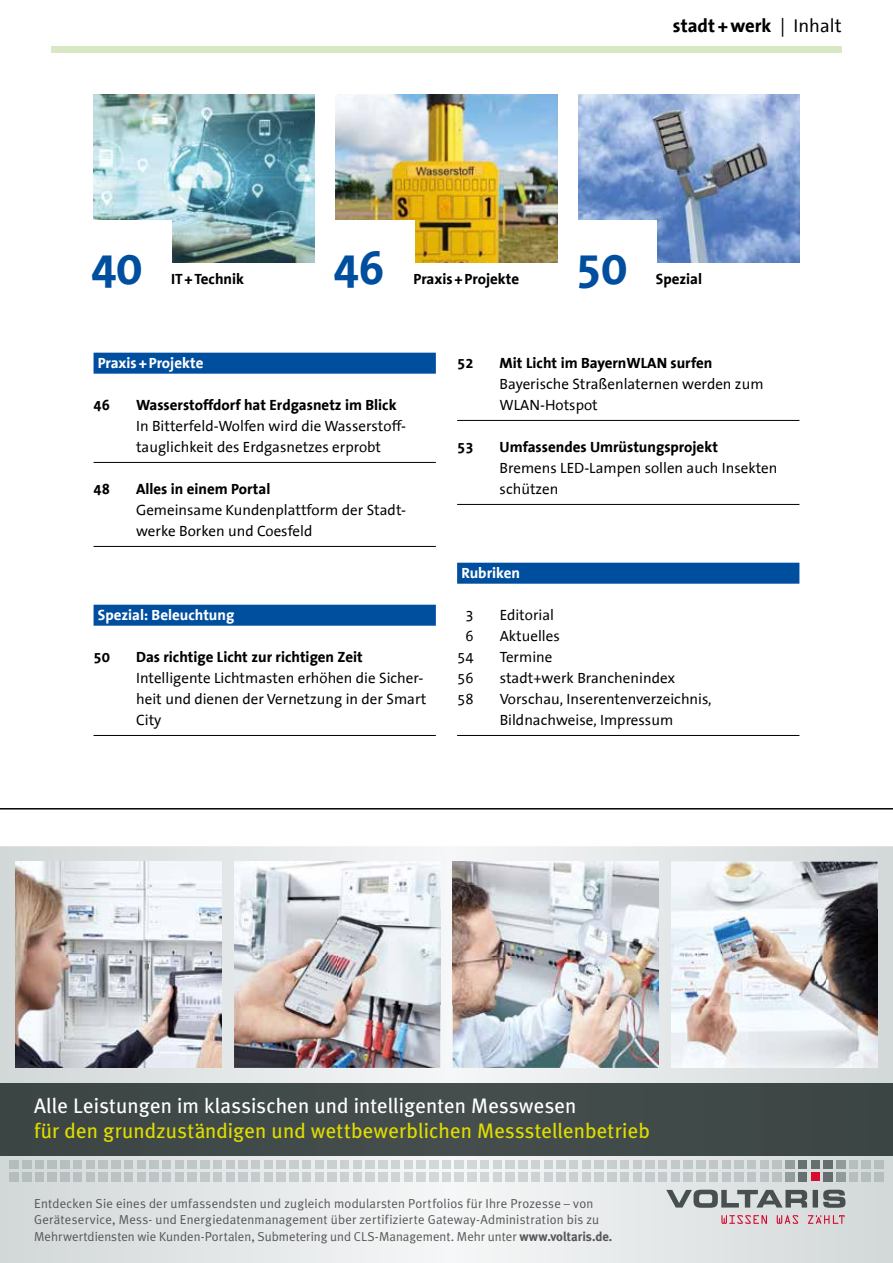
<style>
.page{position:relative;width:893px;height:1263px;background:#fff}
.page>*{position:absolute;margin:0;border:0;box-sizing:border-box;transform-origin:0 0}
.t1{font:700 48px "The Sans Office";color:#004e9e}
.t2{font:21px "Meta Plus";letter-spacing:.005em;color:#dedc00}
.t3{font:21px "Meta Plus";letter-spacing:.005em;color:#fff}
.t4{font:700 18.75px "The Sans Office";color:#000}
.t5{font:15px/21px "The Sans Office";color:#000}
.t6{font:700 15px "The Sans Office";color:#000}
.t7{font:700 15px "The Sans Office";color:#fff}
.t8{font:12.9px/16.5px "Meta Plus Normal";letter-spacing:.015em;color:#565656}
.s1{font-weight:400}
.s2{font-family:"Meta Plus";font-weight:700}
</style>
<div class="page">
<div style="left:51px;top:46px;width:791px;height:6px;background:#d8e8c5"></div>
<div style="left:94px;top:353px;width:342px;height:21px;background:#004e9e"></div>
<hr style="left:94px;top:462px;width:342px;height:1px;background:#000">
<hr style="left:94px;top:546px;width:342px;height:1px;background:#000">
<div style="left:94px;top:605px;width:342px;height:21px;background:#004e9e"></div>
<hr style="left:94px;top:735px;width:342px;height:1px;background:#000">
<hr style="left:457px;top:420px;width:342px;height:1px;background:#000">
<hr style="left:457px;top:504px;width:342px;height:1px;background:#000">
<div style="left:457px;top:563px;width:342px;height:21px;background:#004e9e"></div>
<hr style="left:457px;top:735px;width:342px;height:1px;background:#000">
<img style="left:578px;top:95px;width:221px;height:167px">
<div style="left:568px;top:220px;width:89px;height:84px;background:#fff"></div>
<img style="left:336px;top:95px;width:221px;height:168px">
<div style="left:325px;top:220px;width:90px;height:84px;background:#fff"></div>
<img style="left:94px;top:95px;width:221px;height:167px">
<div style="left:43px;top:220px;width:129px;height:84px;background:#fff"></div>
<hr style="left:0;top:808px;width:893px;height:1px;background:#000">
<svg style="left:0;top:846px;width:893px;height:417px"></svg>
<div style="left:0;top:1083px;width:893px;height:72px;background:#404a48"></div>
<svg style="left:10px;top:1160px;width:873px;height:21px;background:#ccd0d1"></svg>
<svg style="left:666px;top:1190px;width:179px;height:18px;background:#8f9595"></svg>
<svg style="left:721px;top:1215px;width:124px;height:9px"></svg>
<img style="left:15px;top:862px;width:207px;height:206px">
<img style="left:234px;top:1004px;width:206px;height:64px">
<img style="left:453px;top:1004px;width:206px;height:64px">
<img style="left:671px;top:862px;width:207px;height:48px">
<img style="left:671px;top:910px;width:207px;height:158px">
<img style="left:234px;top:862px;width:206px;height:142px">
<img style="left:453px;top:862px;width:206px;height:142px">
<p class="t4" style="left:673px;top:15px;width:170px">stadt +werk <span class="s1">| Inhalt</span></p>
<h1 class="t1" style="left:91px;top:242px;width:53px">40</h1>
<p class="t6" style="left:171px;top:271px;width:75px">IT+Technik</p>
<h1 class="t1" style="left:333px;top:242px;width:53px">46</h1>
<p class="t6" style="left:414px;top:271px;width:107px">Praxis+Projekte</p>
<h1 class="t1" style="left:576px;top:242px;width:53px">50</h1>
<p class="t6" style="left:656px;top:271px;width:48px">Spezial</p>
<p class="t7" style="left:98px;top:355px;width:107px">Praxis+Projekte</p>
<p class="t6" style="left:94px;top:397px;width:18px">46</p>
<p class="t6" style="left:136px;top:397px;width:262px">Wasserstoffdorf hat Erdgasnetz im Blick</p>
<p class="t5" style="left:136px;top:416px;width:272px">In Bitterfeld-Wolfen wird die Wasserstoff&shy;tauglichkeit des Erdgasnetzes erprobt</p>
<p class="t6" style="left:94px;top:481px;width:18px">48</p>
<p class="t6" style="left:136px;top:481px;width:136px">Alles in einem Portal</p>
<p class="t5" style="left:136px;top:500px;width:270px">Gemeinsame Kundenplattform der Stadt&shy;werke Borken und Coesfeld</p>
<p class="t6" style="left:457px;top:355px;width:18px">52</p>
<p class="t6" style="left:500px;top:355px;width:214px">Mit Licht im BayernWLAN surfen</p>
<p class="t5" style="left:500px;top:374px;width:265px">Bayerische Straßenlaternen werden zum<br>WLAN-Hotspot</p>
<p class="t6" style="left:457px;top:439px;width:18px">53</p>
<p class="t6" style="left:500px;top:439px;width:220px">Umfassendes Umrüstungsprojekt</p>
<p class="t5" style="left:500px;top:458px;width:279px">Bremens LED-Lampen sollen auch Insekten schützen</p>
<p class="t7" style="left:98px;top:607px;width:138px">Spezial: Beleuchtung</p>
<p class="t6" style="left:94px;top:649px;width:18px">50</p>
<p class="t6" style="left:136px;top:649px;width:228px">Das richtige Licht zur richtigen Zeit</p>
<p class="t5" style="left:136px;top:668px;width:292px">Intelligente Lichtmasten erhöhen die Sicher&shy;heit und dienen der Vernetzung in der Smart<br>City</p>
<p class="t7" style="left:461px;top:565px;width:60px">Rubriken</p>
<p class="t5" style="left:465px;top:605px;width:10px">3</p>
<p class="t5" style="left:500px;top:605px;width:56px">Editorial</p>
<p class="t5" style="left:465px;top:626px;width:10px">6</p>
<p class="t5" style="left:500px;top:626px;width:62px">Aktuelles</p>
<p class="t5" style="left:457px;top:647px;width:18px">54</p>
<p class="t5" style="left:500px;top:647px;width:54px">Termine</p>
<p class="t5" style="left:457px;top:668px;width:18px">56</p>
<p class="t5" style="left:500px;top:668px;width:177px">stadt+werk Branchenindex</p>
<p class="t5" style="left:457px;top:689px;width:18px">58</p>
<p class="t5" style="left:500px;top:689px;width:213px">Vorschau, Inserentenverzeichnis,<br>Bildnachweise, Impressum</p>
<h2 class="t3" style="left:34px;top:1093px;width:544px">Alle Leistungen im klassischen und intelligenten Messwesen</h2>
<h2 class="t2" style="left:34px;top:1118px;width:617px">für den grundzuständigen und wettbewerblichen Messstellenbetrieb</h2>
<p class="t8" style="left:34px;top:1195px;width:580px">Entdecken Sie eines der umfassendsten und zugleich modularsten Portfolios für Ihre Prozesse – von<br>Geräteservice, Mess- und Energiedatenmanagement über zertifizierte Gateway-Administration bis zu<br>Mehrwertdiensten wie Kunden-Portalen, Submetering und CLS-Management. Mehr unter <span class="s2">www.voltaris.de.</span></p>
</div>
